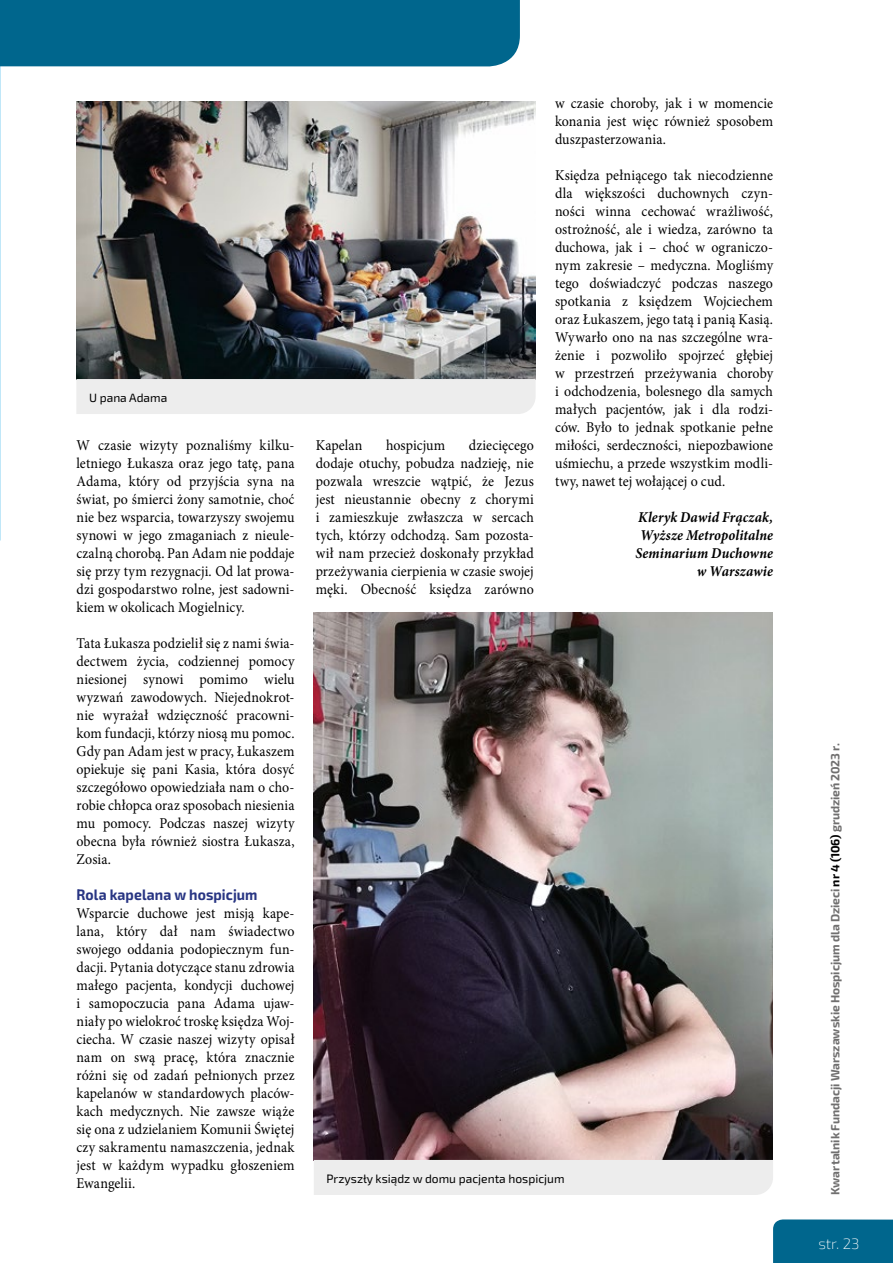
<style>
.page{position:relative;width:893px;height:1263px;background:#fff}
.page>*{position:absolute;margin:0;border:0;box-sizing:border-box;transform-origin:0 0}
.t1{font:15px/18px "Minion Pro";letter-spacing:.005em;color:#000;text-align:justify;scale:.93 1}
.t2{font:italic 700 15px/18px "Minion Pro";letter-spacing:.01em;color:#000;text-align:right;scale:.93 1}
.t3{font:700 15px "Exo 2";letter-spacing:.005em;color:#283583;scale:.93 1}
.t4{font:200 15px "Exo 2";color:#fff}
.t5{font:700 12px "Exo 2";letter-spacing:-.005em;color:#706f6f}
.t6{font:12px "Exo 2";color:#000}
.s1{color:#000}
</style>
<div class="page">
<div style="left:773px;top:1219px;width:120px;height:44px;background:#00668d"></div>
<img style="left:0;top:0;width:1px;height:540px">
<div style="left:0;top:0;width:520px;height:66px;background:#00668d"></div>
<img style="left:76px;top:102px;width:459px;height:277px">
<div style="left:76px;top:379px;width:460px;height:35px;background:#ededed"></div>
<img style="left:314px;top:612px;width:459px;height:548px">
<div style="left:314px;top:1160px;width:459px;height:35px;background:#ededed"></div>
<p class="t6" style="left:89px;top:390px;width:80px">U pana Adama</p>
<p class="t1" style="left:77px;top:436px;width:236px">W czasie wizyty poznaliśmy kilku&shy;letniego Łukasza oraz jego tatę, pana Adama, który od przyjścia syna na świat, po śmierci żony samotnie, choć nie bez wsparcia, towarzyszy swojemu synowi w jego zmaganiach z nieule&shy;czalną chorobą. Pan Adam nie poddaje się przy tym rezygnacji. Od lat prowa&shy;dzi gospodarstwo rolne, jest sadowni&shy;kiem w okolicach Mogielnicy.</p>
<p class="t1" style="left:77px;top:634px;width:236px">Tata Łukasza podzielił się z nami świa&shy;dectwem życia, codziennej pomocy niesionej synowi pomimo wielu wyzwań zawodowych. Niejednokrot&shy;nie wyrażał wdzięczność pracowni&shy;kom fundacji, którzy niosą mu pomoc.<br>Gdy pan Adam jest w pracy, Łukaszem opiekuje się pani Kasia, która dosyć szczegółowo opowiedziała nam o cho&shy;robie chłopca oraz sposobach niesienia mu pomocy. Podczas naszej wizyty obecna była również siostra Łukasza, Zosia.</p>
<p class="t3" style="left:77px;top:884px;width:196px">Rola kapelana w hospicjum</p>
<p class="t1" style="left:77px;top:904px;width:236px">Wsparcie duchowe jest misją kape&shy;lana, który dał nam świadectwo swojego oddania podopiecznym fun&shy;dacji. Pytania dotyczące stanu zdrowia małego pacjenta, kondycji duchowej i samopoczucia pana Adama ujaw&shy;niały po wielokroć troskę księdza Woj&shy;ciecha. W czasie naszej wizyty opisał nam on swą pracę, która znacznie różni się od zadań pełnionych przez kapelanów w standardowych placów&shy;kach medycznych. Nie zawsze wiąże się ona z udzielaniem Komunii Świętej czy sakramentu namaszczenia, jednak jest w każdym wypadku głoszeniem Ewangelii.</p>
<p class="t1" style="left:316px;top:436px;width:236px;text-indent:153px">dziecięcego dodaje otuchy, pobudza nadzieję, nie pozwala wreszcie wątpić, że Jezus jest nieustannie obecny z chorymi i zamieszkuje zwłaszcza w sercach tych, którzy odchodzą. Sam pozosta&shy;wił nam przecież doskonały przykład przeżywania cierpienia w czasie swojej męki. Obecność księdza zarówno</p>
<p class="t1" style="left:316px;top:436px;width:52px">Kapelan</p>
<p class="t1" style="left:386px;top:436px;width:65px">hospicjum</p>
<p class="t1" style="left:555px;top:94px;width:236px">w czasie choroby, jak i w momencie konania jest więc również sposobem duszpasterzowania.</p>
<p class="t1" style="left:555px;top:166px;width:236px">Księdza pełniącego tak niecodzienne dla większości duchownych czyn&shy;ności winna cechować wrażliwość, ostrożność, ale i wiedza, zarówno ta duchowa, jak i – choć w ograniczo&shy;nym zakresie – medyczna. Mogliśmy tego doświadczyć podczas naszego spotkania z księdzem Wojciechem oraz Łukaszem, jego tatą i panią Kasią.<br>Wywarło ono na nas szczególne wra&shy;żenie i pozwoliło spojrzeć głębiej w przestrzeń przeżywania choroby i odchodzenia, bolesnego dla samych małych pacjentów, jak i dla rodzi&shy;ców. Było to jednak spotkanie pełne miłości, serdeczności, niepozbawione uśmiechu, a przede wszystkim modli&shy;twy, nawet tej wołającej o cud.</p>
<p class="t2" style="left:635px;top:508px;width:149px">Kleryk Dawid Frączak,<br>Wyższe Metropolitalne<br>Seminarium Duchowne w Warszawie</p>
<p class="t6" style="left:327px;top:1171px;width:239px">Przyszły ksiądz w domu pacjenta hospicjum</p>
<p class="t5" style="left:827px;top:1195px;width:453px;rotate:-90deg">Kwartalnik Fundacji Warszawskie Hospicjum dla Dzieci <span class="s1">nr 4 (106)</span> grudzień 2023 r.</p>
<p class="t4" style="left:818px;top:1233px;width:43px">str. 23</p>
</div>
